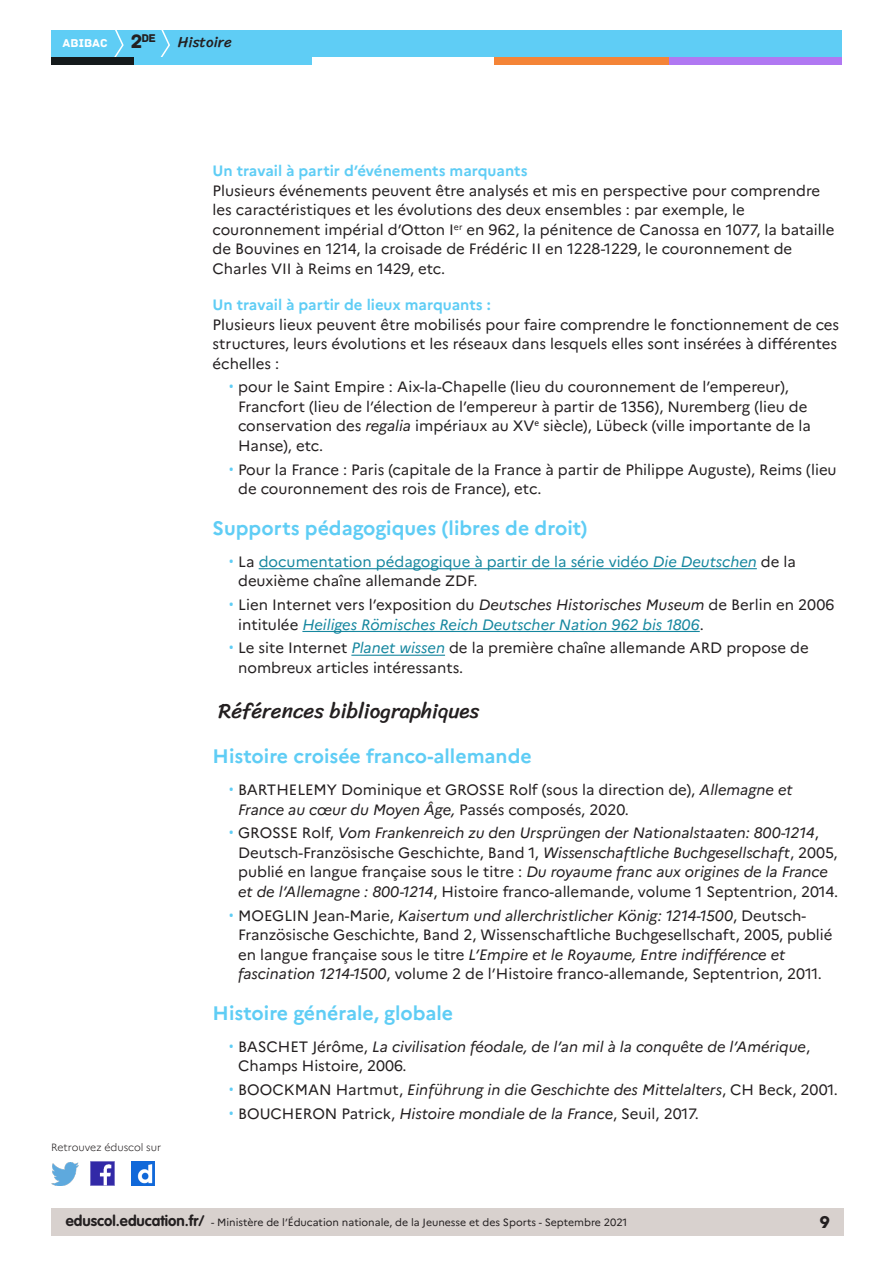
<style>
.page{position:relative;width:893px;height:1263px;background:#fff}
.page>*{position:absolute;margin:0;border:0;box-sizing:border-box;transform-origin:0 0}
._02_titre_1{font:21px "Sriracha";color:#231f20}
._03_titre_2{font:700 19.5px "Marianne";color:#5fcdf5}
.t1{font:18px "Archive";color:#231f20}
.Texte_courant{font:15px/19.5px "Marianne";color:#231f20}
.t2{font:italic 15px/19.5px "Marianne";color:#231f20}
.t3{font:15px/19.5px "Marianne";color:#16879f}
._04_titre_3{font:700 15px "Marianne";color:#5fcdf5}
.t4{font:15px "Sriracha";color:#231f20}
.t5{font:12px "Archive";color:#fff}
.t6{font:11.85px "Archive";color:#231f20}
.t7{font:10.5px "Marianne";color:#231f20}
.t8{font:300 10.5px "Marianne";color:#231f20}
.s1{font-size:20.4px}
.s2{font-family:"Roboto";color:#5fcdf5}
.s3{font-style:italic}
.s4{color:#231f20}
.s5{font-style:italic;color:#16879f}
.s6{font-family:"Roboto";font-style:normal;color:#5fcdf5}
.s7{font-style:normal}
.s8{font-family:"VAG Rounded Std";font-weight:700;font-size:15px}
</style>
<div class="page">
<div style="left:51px;top:1209px;width:792px;height:27px;background:#d8d1ce"></div>
<div style="left:51px;top:30px;width:791px;height:27px;background:#5fcdf5"></div>
<svg style="left:114px;top:30px;width:10px;height:27px"></svg>
<svg style="left:160px;top:30px;width:10px;height:27px"></svg>
<div style="left:133px;top:57px;width:179px;height:8px;background:#5fcdf5"></div>
<div style="left:51px;top:57px;width:82px;height:8px;background:#141a1c"></div>
<div style="left:667px;top:57px;width:175px;height:8px;background:#b078f2"></div>
<div style="left:494px;top:57px;width:175px;height:8px;background:#f48437"></div>
<img style="left:91px;top:1162px;width:23px;height:23px">
<img style="left:51px;top:1163px;width:28px;height:22px">
<img style="left:132px;top:1162px;width:22px;height:23px">
<hr style="left:259px;top:568px;width:498px;height:1px;background:#16879f">
<hr style="left:302px;top:631px;width:398px;height:1px;background:#16879f">
<hr style="left:351px;top:655px;width:94px;height:1px;background:#16879f">
<p class="t6" style="left:131px;top:31px;width:27px"><span class="s1">2</span>de</p>
<p class="t5" style="left:63px;top:36px;width:47px">ABIBAC</p>
<p class="t4" style="left:178px;top:33px;width:55px">Histoire</p>
<p class="t8" style="left:51px;top:1141px;width:112px">Retrouvez éduscol sur</p>
<p class="_04_titre_3" style="left:213px;top:162px;width:316px">Un travail à partir d’événements marquants</p>
<p class="Texte_courant" style="left:213px;top:180px;width:623px">Plusieurs événements peuvent être analysés et mis en perspective pour comprendre les caractéristiques et les évolutions des deux ensembles : par exemple, le couronnement impérial d’Otton I<sup>er</sup> en 962, la pénitence de Canossa en 1077, la bataille de Bouvines en 1214, la croisade de Frédéric II en 1228-1229, le couronnement de Charles VII à Reims en 1429, etc.</p>
<p class="_04_titre_3" style="left:213px;top:296px;width:280px">Un travail à partir de lieux marquants :</p>
<p class="Texte_courant" style="left:213px;top:314px;width:628px">Plusieurs lieux peuvent être mobilisés pour faire comprendre le fonctionnement de ces structures, leurs évolutions et les réseaux dans lesquels elles sont insérées à différentes échelles :</p>
<p class="Texte_courant" style="left:238px;top:377px;width:574px;text-indent:-9px"><span class="s2">•</span> pour le Saint Empire : Aix-la-Chapelle (lieu du couronnement de l’empereur), Francfort (lieu de l’élection de l’empereur à partir de 1356), Nuremberg (lieu de conservation des <span class="s3">regalia</span> impériaux au XV<sup>e</sup> siècle), Lübeck (ville importante de la Hanse), etc.</p>
<p class="Texte_courant" style="left:238px;top:459px;width:600px;text-indent:-9px"><span class="s2">•</span> Pour la France : Paris (capitale de la France à partir de Philippe Auguste), Reims (lieu de couronnement des rois de France), etc.</p>
<p class="_03_titre_2" style="left:213px;top:516px;width:377px">Supports pédagogiques (libres de droit)</p>
<p class="t3" style="left:238px;top:552px;width:559px;text-indent:-9px"><span class="s2">•</span> <span class="s4">La</span> documentation pédagogique à partir de la série vidéo <span class="s3">Die Deutschen</span> <span class="s4">de la deuxième chaîne allemande ZDF.</span></p>
<p class="Texte_courant" style="left:238px;top:595px;width:598px;text-indent:-9px"><span class="s2">•</span> Lien Internet vers l’exposition du <span class="s3">Deutsches Historisches Museum</span> de Berlin en 2006 intitulée <span class="s5">Heiliges Römisches Reich Deutscher Nation 962 bis 1806</span>.</p>
<p class="Texte_courant" style="left:238px;top:638px;width:572px;text-indent:-9px"><span class="s2">•</span> Le site Internet <span class="s5">Planet wissen</span> de la première chaîne allemande ARD propose de nombreux articles intéressants.</p>
<p class="_02_titre_1" style="left:219px;top:699px;width:262px">Références bibliographiques</p>
<p class="_03_titre_2" style="left:213px;top:744px;width:321px">Histoire croisée franco-allemande</p>
<p class="Texte_courant" style="left:238px;top:780px;width:556px;text-indent:-9px"><span class="s2">•</span> BARTHELEMY Dominique et GROSSE Rolf (sous la direction de), <span class="s3">Allemagne et<br>France au cœur du Moyen Âge,</span> Passés composés, 2020.</p>
<p class="t2" style="left:238px;top:823px;width:601px;text-indent:-9px"><span class="s6">•</span> <span class="s7">GROSSE Rolf,</span> Vom Frankenreich zu den Ursprüngen der Nationalstaaten: 800-1214<span class="s7">, Deutsch-Französische Geschichte, Band 1,</span> Wissenschaftliche Buchgesellschaft<span class="s7">, 2005, publié en langue française sous le titre :</span> Du royaume franc aux origines de la France et de l’Allemagne : 800-1214<span class="s7">, Histoire franco-allemande, volume 1 Septentrion, 2014.</span></p>
<p class="Texte_courant" style="left:238px;top:906px;width:596px;text-indent:-9px"><span class="s2">•</span> MOEGLIN Jean-Marie, <span class="s3">Kaisertum und allerchristlicher König: 1214-1500</span>, Deutsch-Französische Geschichte, Band 2, Wissenschaftliche Buchgesellschaft, 2005, publié en langue française sous le titre <span class="s3">L’Empire et le Royaume, Entre indifférence et fascination 1214-1500</span>, volume 2 de l’Histoire franco-allemande, Septentrion, 2011.</p>
<p class="_03_titre_2" style="left:213px;top:1001px;width:242px">Histoire générale, globale</p>
<p class="t2" style="left:238px;top:1037px;width:573px;text-indent:-9px"><span class="s6">•</span> <span class="s7">BASCHET Jérôme,</span> La civilisation féodale, de l’an mil à la conquête de l’Amérique<span class="s7">,<br>Champs Histoire, 2006.</span></p>
<p class="t2" style="left:229px;top:1080px;width:611px"><span class="s6">•</span> <span class="s7">BOOCKMAN Hartmut,</span> Einführung in die Geschichte des Mittelalters<span class="s7">, CH Beck, 2001.</span></p>
<p class="Texte_courant" style="left:229px;top:1104px;width:471px"><span class="s2">•</span> BOUCHERON Patrick, <span class="s3">Histoire mondiale de la France</span>, Seuil, 2017.</p>
<p class="t7" style="left:66px;top:1216px;width:563px"><span class="s8">eduscol.education.fr/</span> - Ministère de l’Éducation nationale, de la Jeunesse et des Sports - Septembre 2021</p>
<p class="t1" style="left:820px;top:1211px;width:12px">9</p>
</div>
